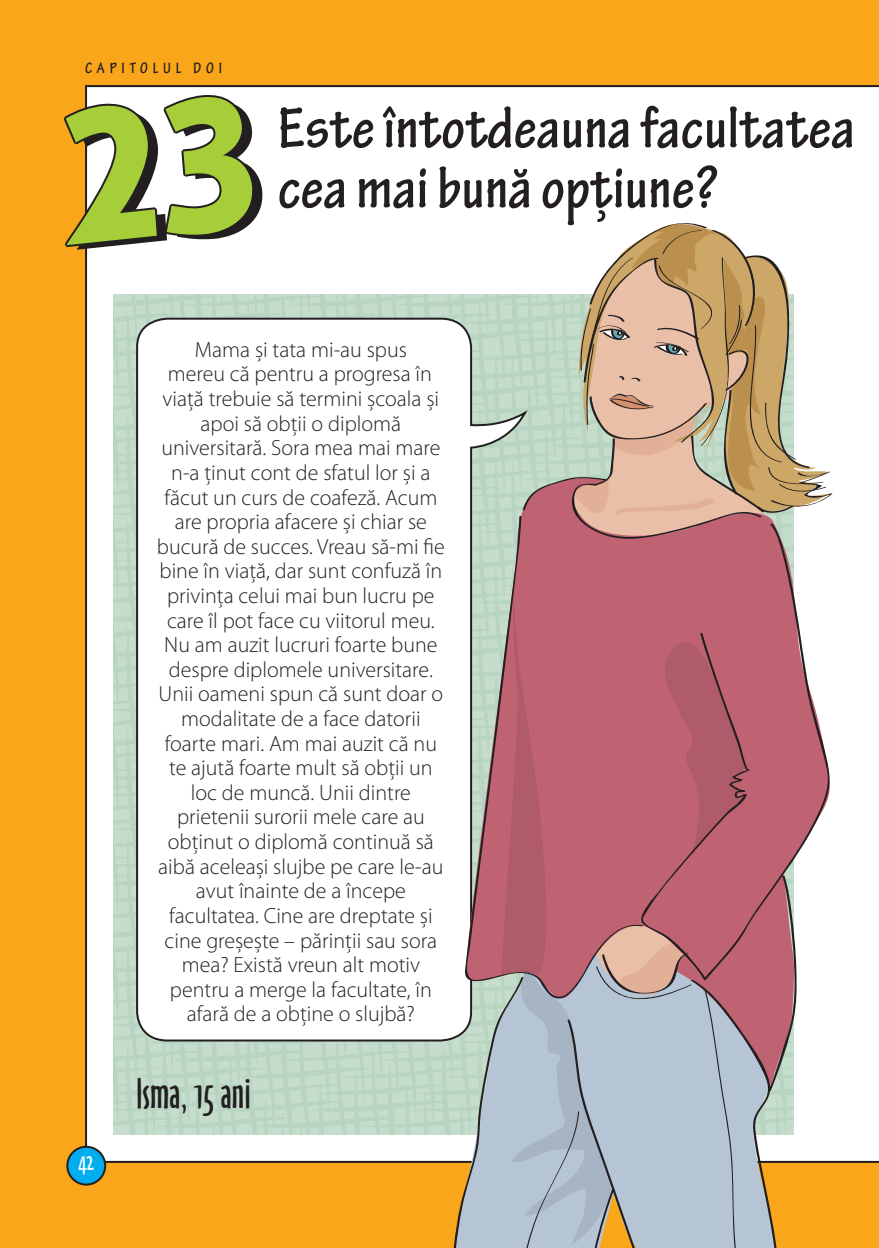
<style>
.page{position:relative;width:879px;height:1248px;background:#fff}
.page>*{position:absolute;margin:0;border:0;box-sizing:border-box;transform-origin:0 0}
._003_Ahead{font:700 condensed 62px "Tekton Pro";color:#231f20}
._004_Kid_s_name{font:39.2px "Oz Handicraft BT";color:#231f20}
.t1{font:24px "Oz Handicraft BT";color:#fff}
._004_Question{font:300 22px/24.6px "Myriad Pro";color:#231f20;text-align:center}
.t2{font:700 condensed 16px "Tekton Pro";letter-spacing:.3em;color:#231f20}
</style>
<div class="page">
<div style="left:0;top:0;width:879px;height:1247px;background:#faa61a"></div>
<div style="left:85px;top:85px;width:794px;height:1077px;background:#fff"></div>
<img style="left:113px;top:295px;width:409px;height:839px">
<div style="left:67px;top:1146px;width:38px;height:38px;background:#00aeef;border-radius:50%"></div>
<div style="left:66px;top:1145px;width:40px;height:40px;border:2px solid #231f20;border-radius:50%"></div>
<div style="left:135px;top:316px;width:387px;height:726px;background:#fff"></div>
<svg style="left:463px;top:471px;width:370px;height:615px;background:#e9f0eb"></svg>
<svg style="left:461px;top:515px;width:174px;height:80px;background:#bf9195"></svg>
<svg style="left:635px;top:542px;width:196px;height:438px;background:#d8abb2"></svg>
<svg style="left:445px;top:595px;width:352px;height:652px;background:#bb9099"></svg>
<svg style="left:522px;top:218px;width:312px;height:324px;background:#d2bda6"></svg>
<svg style="left:64px;top:94px;width:192px;height:156px;background:#dcd4c7"></svg>
<p class="t2" style="left:85px;top:59px;width:138px">CAPITOLUL DOI</p>
<p class="_003_Ahead" style="left:278px;top:91px;width:579px">Este întotdeauna facultatea</p>
<p class="_003_Ahead" style="left:278px;top:152px;width:442px">cea mai bună opțiune?</p>
<p class="_004_Question" style="left:157px;top:337px;width:289px">Mama și tata mi‑au spus<br>mereu că pentru a progresa în viață trebuie să termini școala și apoi să obții o diplomă universitară. Sora mea mai mare n‑a ținut cont de sfatul lor și a făcut un curs de coafeză. Acum are propria afacere și chiar se bucură de succes. Vreau să‑mi fie bine în viață, dar sunt confuză în privința celui mai bun lucru pe care îl pot face cu viitorul meu.<br>Nu am auzit lucruri foarte bune despre diplomele universitare.<br>Unii oameni spun că sunt doar o modalitate de a face datorii foarte mari. Am mai auzit că nu te ajută foarte mult să obții un loc de muncă. Unii dintre prietenii surorii mele care au obținut o diplomă continuă să aibă aceleași slujbe pe care le‑au avut înainte de a începe facultatea. Cine are dreptate și cine greșește – părinții sau sora mea? Există vreun alt motiv pentru a merge la facultate, în afară de a obține o slujbă?</p>
<p class="t1" style="left:79px;top:1147px;width:17px">42</p>
<p class="_004_Kid_s_name" style="left:136px;top:1070px;width:116px">Isma, 15 ani</p>
</div>
